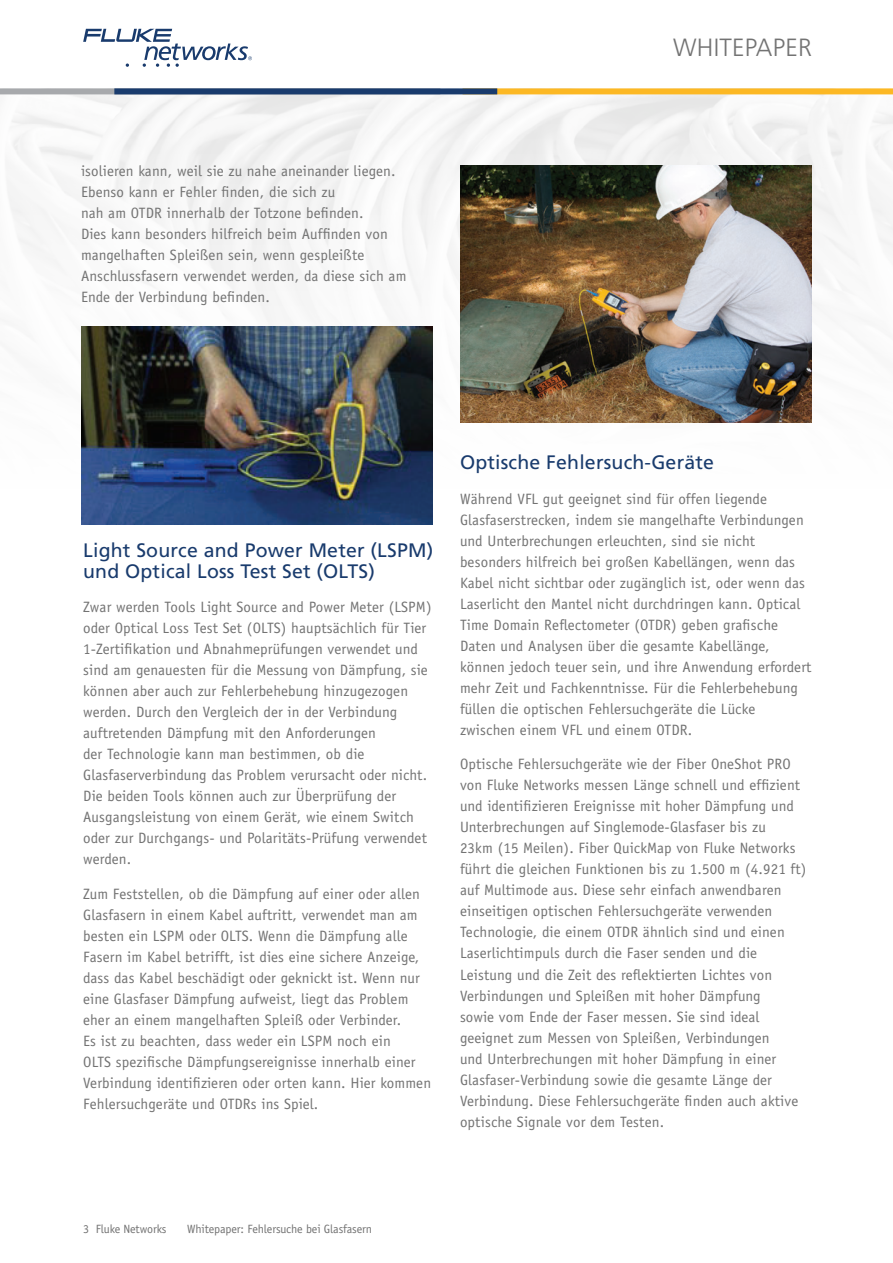
<style>
.page{position:relative;width:893px;height:1263px;background:#fff}
.page>*{position:absolute;margin:0;border:0;box-sizing:border-box;transform-origin:0 0}
.t1{font:300 24.9px "Frutiger LT Std";letter-spacing:.01em;color:#737373}
.t2{font:19.5px/21px "Frutiger LT Std";letter-spacing:.01em;color:#193b6d}
.t3{font:15px/21px "Officina Sans";letter-spacing:.01em;color:#737373}
.t4{font:12px "Officina Sans";letter-spacing:-.01em;color:#737373}
</style>
<div class="page">
<img style="left:0;top:94px;width:893px;height:233px">
<div style="left:463px;top:88px;width:430px;height:6px;background:#fcb824"></div>
<div style="left:0;top:88px;width:440px;height:6px;background:#a7a9ac"></div>
<div style="left:114px;top:88px;width:383px;height:6px;background:#193b6d"></div>
<svg style="left:83px;top:29px;width:169px;height:38px"></svg>
<img style="left:460px;top:165px;width:352px;height:258px">
<img style="left:81px;top:327px;width:352px;height:197px">
<p class="t3" style="left:81px;top:161px;width:327px">isolieren kann, weil sie zu nahe aneinander liegen.<br>Ebenso kann er Fehler finden, die sich zu<br>nah am OTDR innerhalb der Totzone befinden.<br>Dies kann besonders hilfreich beim Auffinden von mangelhaften Spleißen sein, wenn gespleißte Anschlussfasern verwendet werden, da diese sich am Ende der Verbindung befinden.</p>
<h1 class="t1" style="left:673px;top:33px;width:140px">WHITEPAPER</h1>
<h2 class="t2" style="left:83px;top:539px;width:352px">Light Source and Power Meter (LSPM) und Optical Loss Test Set (OLTS)</h2>
<p class="t3" style="left:83px;top:596px;width:350px">Zwar werden Tools Light Source and Power Meter (LSPM) oder Optical Loss Test Set (OLTS) hauptsächlich für Tier 1-Zertifikation und Abnahmeprüfungen verwendet und sind am genauesten für die Messung von Dämpfung, sie können aber auch zur Fehlerbehebung hinzugezogen werden. Durch den Vergleich der in der Verbindung auftretenden Dämpfung mit den Anforderungen<br>der Technologie kann man bestimmen, ob die Glasfaserverbindung das Problem verursacht oder nicht.<br>Die beiden Tools können auch zur Überprüfung der Ausgangsleistung von einem Gerät, wie einem Switch oder zur Durchgangs- und Polaritäts-Prüfung verwendet werden.</p>
<p class="t3" style="left:83px;top:883px;width:349px">Zum Feststellen, ob die Dämpfung auf einer oder allen Glasfasern in einem Kabel auftritt, verwendet man am besten ein LSPM oder OLTS. Wenn die Dämpfung alle Fasern im Kabel betrifft, ist dies eine sichere Anzeige, dass das Kabel beschädigt oder geknickt ist. Wenn nur eine Glasfaser Dämpfung aufweist, liegt das Problem eher an einem mangelhaften Spleiß oder Verbinder.<br>Es ist zu beachten, dass weder ein LSPM noch ein<br>OLTS spezifische Dämpfungsereignisse innerhalb einer Verbindung identifizieren oder orten kann. Hier kommen Fehlersuchgeräte und OTDRs ins Spiel.</p>
<h2 class="t2" style="left:460px;top:452px;width:256px">Optische Fehlersuch-Geräte</h2>
<p class="t3" style="left:460px;top:488px;width:353px">Während VFL gut geeignet sind für offen liegende Glasfaserstrecken, indem sie mangelhafte Verbindungen und Unterbrechungen erleuchten, sind sie nicht besonders hilfreich bei großen Kabellängen, wenn das Kabel nicht sichtbar oder zugänglich ist, oder wenn das Laserlicht den Mantel nicht durchdringen kann. Optical Time Domain Reflectometer (OTDR) geben grafische Daten und Analysen über die gesamte Kabellänge, können jedoch teuer sein, und ihre Anwendung erfordert mehr Zeit und Fachkenntnisse. Für die Fehlerbehebung füllen die optischen Fehlersuchgeräte die Lücke zwischen einem VFL und einem OTDR.</p>
<p class="t3" style="left:460px;top:754px;width:348px">Optische Fehlersuchgeräte wie der Fiber OneShot PRO von Fluke Networks messen Länge schnell und effizient und identifizieren Ereignisse mit hoher Dämpfung und Unterbrechungen auf Singlemode-Glasfaser bis zu<br>23km (15 Meilen). Fiber QuickMap von Fluke Networks führt die gleichen Funktionen bis zu 1.500 m (4.921 ft) auf Multimode aus. Diese sehr einfach anwendbaren einseitigen optischen Fehlersuchgeräte verwenden Technologie, die einem OTDR ähnlich sind und einen Laserlichtimpuls durch die Faser senden und die Leistung und die Zeit des reflektierten Lichtes von Verbindungen und Spleißen mit hoher Dämpfung<br>sowie vom Ende der Faser messen. Sie sind ideal geeignet zum Messen von Spleißen, Verbindungen<br>und Unterbrechungen mit hoher Dämpfung in einer Glasfaser-Verbindung sowie die gesamte Länge der Verbindung. Diese Fehlersuchgeräte finden auch aktive optische Signale vor dem Testen.</p>
<p class="t4" style="left:83px;top:1222px;width:85px">3 Fluke Networks</p>
<p class="t4" style="left:187px;top:1222px;width:186px">Whitepaper: Fehlersuche bei Glasfasern</p>
</div>
